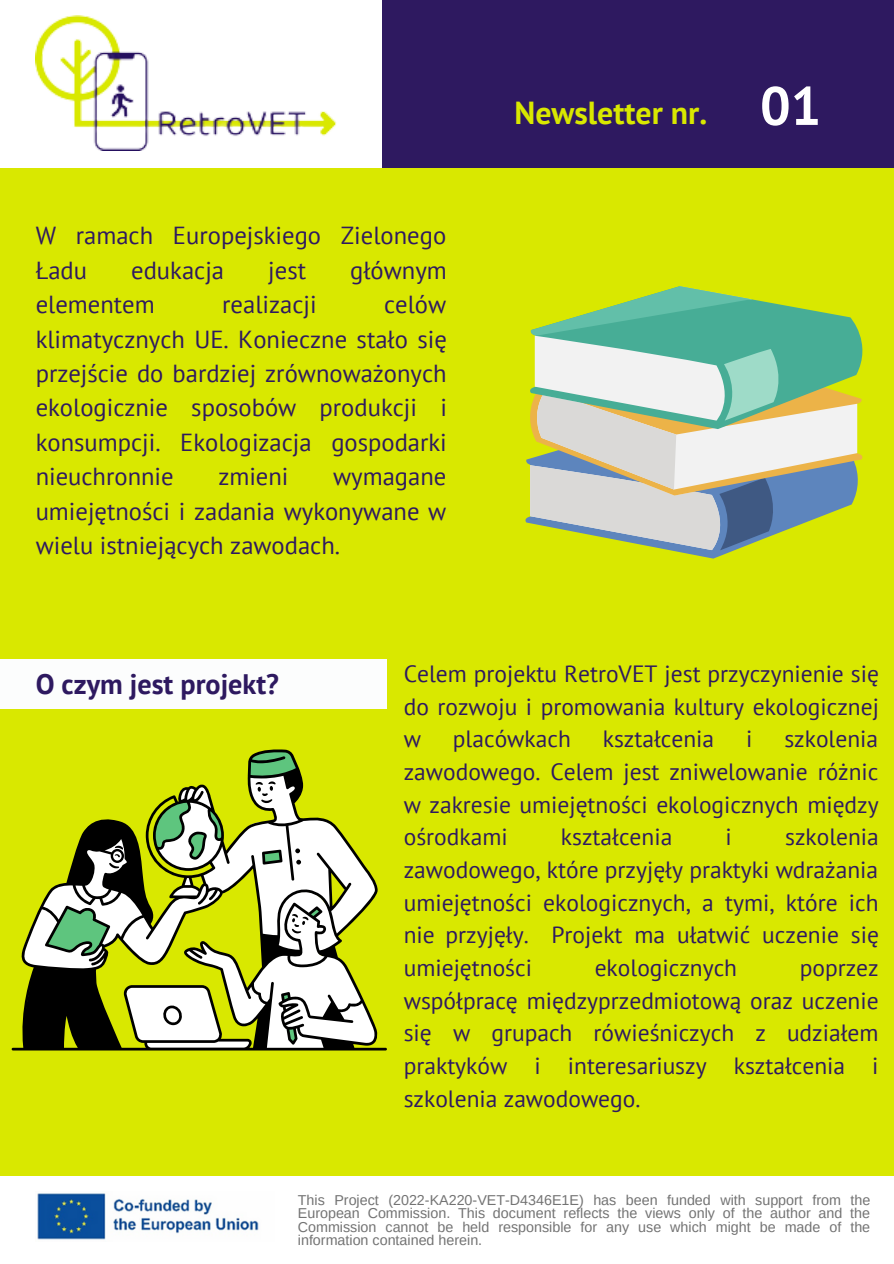
<style>
.page{position:relative;width:894px;height:1264px;background:#fff}
.page>*{position:absolute;margin:0;border:0;box-sizing:border-box;transform-origin:0 0}
.t1{font:700 54px "PT Sans";color:#fff}
.t2{font:700 31.8px "PT Sans";color:#d9e800}
.t3{font:700 28.2px "PT Sans";color:#2e1960}
.t4{font:24.6px/34.3px "PT Sans";color:#2e1960;text-align:justify}
.t5{font:23.55px/32.7px "PT Sans";color:#2e1960;text-align:justify}
.t6{font:14.25px/13.5px "Arimo";color:#737373;text-align:justify}
</style>
<div class="page">
<img style="left:36px;top:15px;width:300px;height:136px">
<div style="left:382px;top:0;width:511px;height:169px;background:#2e1960"></div>
<div style="left:0;top:168px;width:893px;height:1007px;background:#d9e800"></div>
<img style="left:37px;top:1193px;width:222px;height:47px">
<svg style="left:525px;top:459px;width:210px;height:99px"></svg>
<svg style="left:529px;top:286px;width:328px;height:264px;background:#adc9a3"></svg>
<svg style="left:12px;top:749px;width:375px;height:301px"></svg>
<div style="left:0;top:659px;width:386px;height:50px;background:#fcfdfd"></div>
<p class="t4" style="left:36px;top:218px;width:412px">W ramach Europejskiego Zielonego<br>Ładu</p>
<p class="t4" style="left:131px;top:252px;width:94px">edukacja</p>
<p class="t4" style="left:268px;top:252px;width:39px">jest</p>
<p class="t4" style="left:350px;top:252px;width:98px">głównym</p>
<p class="t4" style="left:36px;top:287px;width:120px">elementem</p>
<p class="t4" style="left:222px;top:287px;width:96px">realizacji</p>
<p class="t4" style="left:36px;top:287px;width:412px;text-indent:348px">celów klimatycznych UE. Konieczne stało się przejście do bardziej zrównoważonych ekologicznie sposobów produkcji i konsumpcji. Ekologizacja gospodarki nieuchronnie</p>
<p class="t4" style="left:218px;top:459px;width:72px">zmieni</p>
<p class="t4" style="left:36px;top:459px;width:412px;text-indent:297px">wymagane umiejętności i zadania wykonywane w wielu istniejących zawodach.</p>
<p class="t2" style="left:514px;top:92px;width:194px">Newsletter nr.</p>
<p class="t1" style="left:759px;top:70px;width:63px">01</p>
<p class="t3" style="left:36px;top:665px;width:245px">O czym jest projekt?</p>
<p class="t5" style="left:403px;top:657px;width:476px">Celem projektu RetroVET jest przyczynienie się do rozwoju i promowania kultury ekologicznej w</p>
<p class="t5" style="left:453px;top:722px;width:119px">placówkach</p>
<p class="t5" style="left:602px;top:722px;width:113px">kształcenia</p>
<p class="t5" style="left:746px;top:722px;width:8px">i</p>
<p class="t5" style="left:403px;top:722px;width:476px;text-indent:380px">szkolenia zawodowego. Celem jest zniwelowanie różnic w zakresie umiejętności ekologicznych między ośrodkami</p>
<p class="t5" style="left:403px;top:820px;width:476px;text-indent:381px">szkolenia zawodowego, które przyjęły praktyki wdrażania umiejętności ekologicznych, a tymi, które ich nie przyjęły. Projekt ma ułatwić uczenie się umiejętności</p>
<p class="t5" style="left:560px;top:820px;width:113px">kształcenia</p>
<p class="t5" style="left:725px;top:820px;width:8px">i</p>
<p class="t5" style="left:594px;top:950px;width:144px">ekologicznych</p>
<p class="t5" style="left:403px;top:950px;width:476px;text-indent:396px">poprzez współpracę międzyprzedmiotową oraz uczenie się w grupach rówieśniczych z udziałem praktyków i interesariuszy kształcenia i szkolenia zawodowego.</p>
<p class="t6" style="left:298px;top:1192px;width:574px">This Project (2022-KA220-VET-D4346E1E) has been funded with support from the European Commission. This document reflects the views only of the author and the Commission cannot be held responsible for any use which might be made of the information contained herein.</p>
</div>
